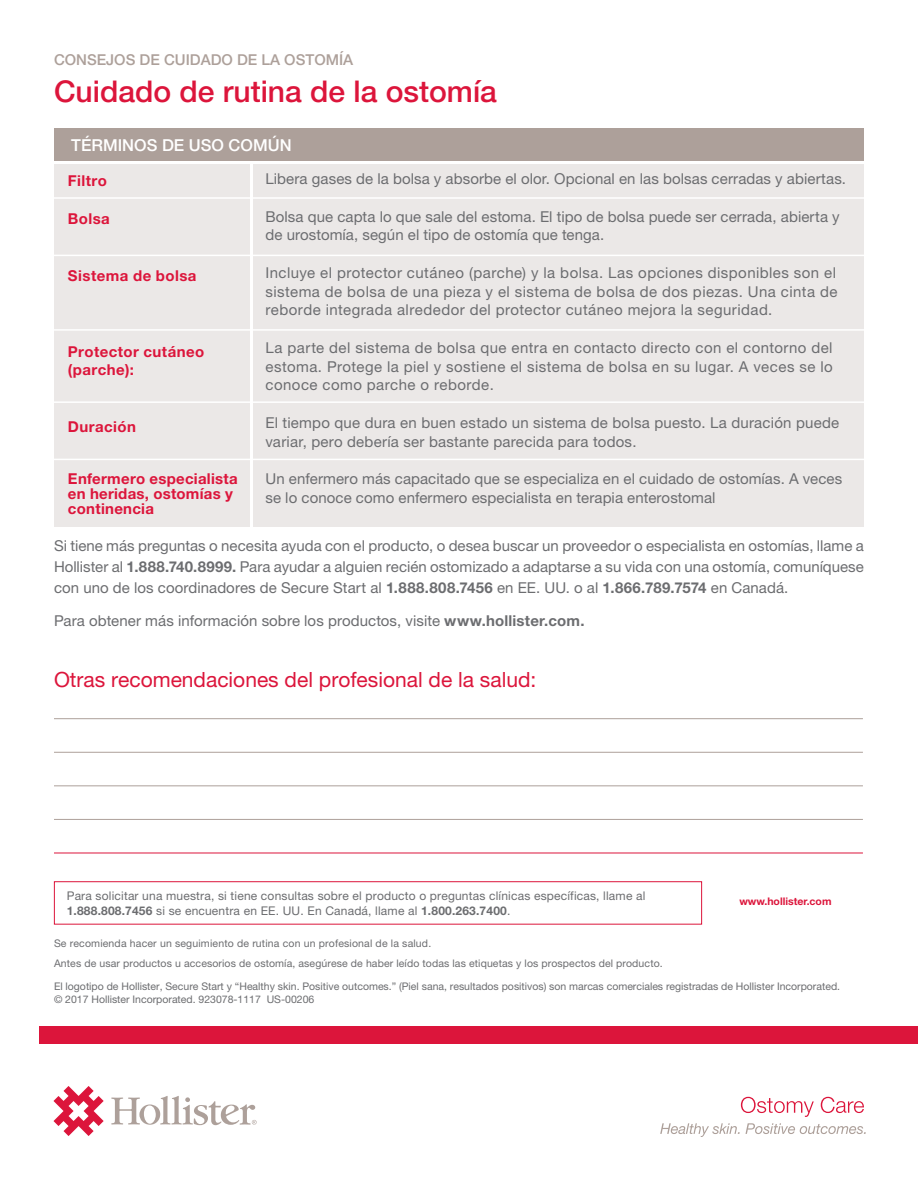
<style>
.page{position:relative;width:918px;height:1188px;background:#fff}
.page>*{position:absolute;margin:0;border:0;box-sizing:border-box;transform-origin:0 0}
.t1{font:500 30px "Helvetica Neue LT Pro";color:#dc153b}
.Subhead__13_12_Bold{font:21px "Helvetica Neue LT Pro";color:#dc153b}
.Subhead__13_12_Bold-2{font:500 16.5px "Helvetica Neue LT Pro";color:#fff}
.Body_Copy__11_12{font:15px/18.8px "Helvetica Neue LT Pro";letter-spacing:.01em;color:#6c6d70}
.Body_Copy__11_12-2{font:700 15px/15px "Helvetica Neue LT Pro";letter-spacing:.02em;color:#dc153b}
.t2{font:500 15px "Helvetica Neue LT Pro";color:#ada09a}
.t3{font:12px/15px "Helvetica Neue LT Pro";letter-spacing:.015em;color:#6c6d70}
.t4{font:10.5px "Helvetica Neue LT Pro";color:#6c6d70}
.t5{font:700 10.5px "Helvetica Neue LT Pro";color:#dc153b}
.s1{font-weight:700}
</style>
<div class="page">
<hr style="left:54px;top:785px;width:809px;height:1px;background:#ada09a">
<hr style="left:54px;top:752px;width:809px;height:1px;background:#ada09a">
<hr style="left:54px;top:718px;width:809px;height:1px;background:#ada09a">
<div style="left:253px;top:164px;width:611px;height:362px;background:#ebe8e7"></div>
<div style="left:54px;top:164px;width:196px;height:362px;background:#ebe8e7"></div>
<div style="left:54px;top:128px;width:810px;height:32px;background:#ada09a"></div>
<hr style="left:54px;top:853px;width:809px;height:1px;background:#dc153b">
<hr style="left:54px;top:819px;width:809px;height:1px;background:#ada09a">
<div style="left:54px;top:881px;width:648px;height:44px;border:1px solid #dc153b"></div>
<svg style="left:53px;top:1086px;width:51px;height:50px"></svg>
<svg style="left:111px;top:1096px;width:146px;height:29px"></svg>
<svg style="left:660px;top:1123px;width:206px;height:14px"></svg>
<svg style="left:741px;top:1097px;width:123px;height:20px"></svg>
<div style="left:39px;top:1026px;width:879px;height:17px;background:#dc153b"></div>
<hr style="left:54px;top:197px;width:810px;height:2px;background:#fff">
<hr style="left:54px;top:255px;width:810px;height:1px;background:#fff">
<hr style="left:54px;top:329px;width:810px;height:2px;background:#fff">
<hr style="left:54px;top:401px;width:810px;height:2px;background:#fff">
<hr style="left:54px;top:459px;width:810px;height:1px;background:#fff">
<p class="t2" style="left:54px;top:50px;width:301px">CONSEJOS DE CUIDADO DE LA OSTOMÍA</p>
<p class="t1" style="left:54px;top:73px;width:444px">Cuidado de rutina de la ostomía</p>
<p class="Subhead__13_12_Bold-2" style="left:71px;top:135px;width:222px">TÉRMINOS DE USO COMÚN</p>
<p class="Body_Copy__11_12" style="left:266px;top:169px;width:582px">Libera gases de la bolsa y absorbe el olor. Opcional en las bolsas cerradas y abiertas.</p>
<p class="Body_Copy__11_12" style="left:266px;top:207px;width:576px">Bolsa que capta lo que sale del estoma. El tipo de bolsa puede ser cerrada, abierta y de urostomía, según el tipo de ostomía que tenga.</p>
<p class="Body_Copy__11_12" style="left:266px;top:263px;width:573px;text-align:justify">Incluye el protector cutáneo (parche) y la bolsa. Las opciones disponibles son el sistema de bolsa de una pieza y el sistema de bolsa de dos piezas. Una cinta de reborde integrada alrededor del protector cutáneo mejora la seguridad.</p>
<p class="Body_Copy__11_12" style="left:266px;top:338px;width:569px;text-align:justify">La parte del sistema de bolsa que entra en contacto directo con el contorno del estoma. Protege la piel y sostiene el sistema de bolsa en su lugar. A veces se lo conoce como parche o reborde.</p>
<p class="Body_Copy__11_12" style="left:266px;top:413px;width:575px">El tiempo que dura en buen estado un sistema de bolsa puesto. La duración puede variar, pero debería ser bastante parecida para todos.</p>
<p class="Body_Copy__11_12" style="left:266px;top:469px;width:578px">Un enfermero más capacitado que se especializa en el cuidado de ostomías. A veces se lo conoce como enfermero especialista en terapia enterostomal</p>
<p class="Body_Copy__11_12" style="left:54px;top:535px;width:811px;line-height:21px;text-align:justify">Si tiene más preguntas o necesita ayuda con el producto, o desea buscar un proveedor o especialista en ostomías, llame a Hollister al <span class="s1">1.888.740.8999.</span> Para ayudar a alguien recién ostomizado a adaptarse a su vida con una ostomía, comuníquese con uno de los coordinadores de Secure Start al <span class="s1">1.888.808.7456</span> en EE. UU. o al <span class="s1">1.866.789.7574</span> en Canadá.</p>
<p class="Body_Copy__11_12" style="left:54px;top:611px;width:532px">Para obtener más información sobre los productos, visite <span class="s1">www.hollister.com.</span></p>
<p class="Body_Copy__11_12-2" style="left:68px;top:173px;width:41px">Filtro</p>
<p class="Body_Copy__11_12-2" style="left:68px;top:210px;width:43px">Bolsa</p>
<p class="Body_Copy__11_12-2" style="left:68px;top:267px;width:130px">Sistema de bolsa</p>
<p class="Body_Copy__11_12-2" style="left:68px;top:342px;width:138px;line-height:18.8px">Protector cutáneo (parche):</p>
<p class="Body_Copy__11_12-2" style="left:68px;top:419px;width:70px">Duración</p>
<p class="Body_Copy__11_12-2" style="left:68px;top:471px;width:171px">Enfermero especialista en heridas, ostomías y continencia</p>
<p class="Subhead__13_12_Bold" style="left:54px;top:667px;width:484px">Otras recomendaciones del profesional de la salud:</p>
<p class="t3" style="left:67px;top:888px;width:580px">Para solicitar una muestra, si tiene consultas sobre el producto o preguntas clínicas específicas, llame al<br><span class="s1">1.888.808.7456</span> si se encuentra en EE. UU. En Canadá, llame al <span class="s1">1.800.263.7400</span>.</p>
<p class="t4" style="left:54px;top:937px;width:379px">Se recomienda hacer un seguimiento de rutina con un profesional de la salud.</p>
<p class="t4" style="left:54px;top:957px;width:610px">Antes de usar productos u accesorios de ostomía, asegúrese de haber leído todas las etiquetas y los prospectos del producto.</p>
<p class="t5" style="left:739px;top:895px;width:94px">www.hollister.com</p>
<p class="t4" style="left:54px;top:980px;width:788px">El logotipo de Hollister, Secure Start y “Healthy skin. Positive outcomes.” (Piel sana, resultados positivos) son marcas comerciales registradas de Hollister Incorporated.</p>
<p class="t4" style="left:54px;top:993px;width:262px">© 2017 Hollister Incorporated. 923078-1117 US-00206</p>
</div>
